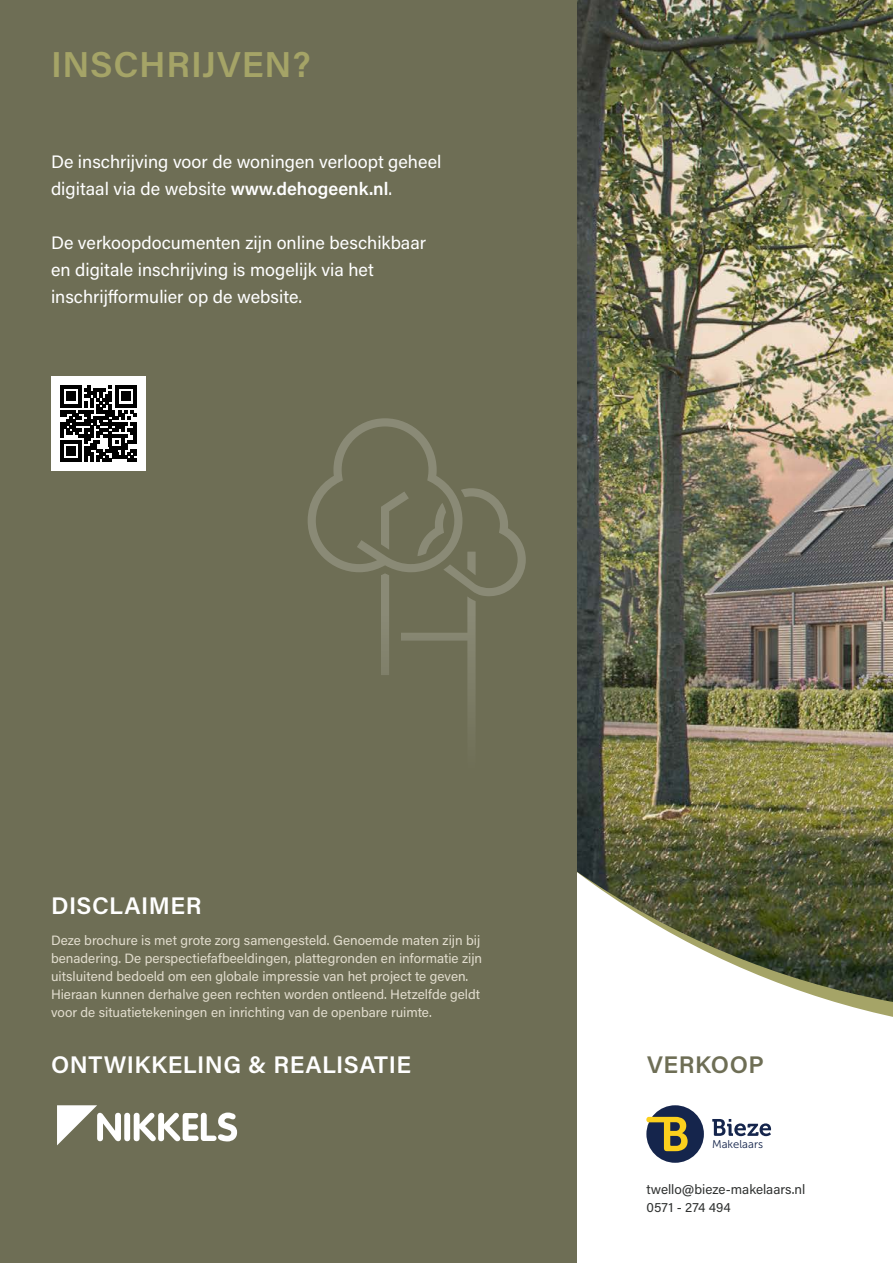
<style>
.page{position:relative;width:893px;height:1263px;background:#fff}
.page>*{position:absolute;margin:0;border:0;box-sizing:border-box;transform-origin:0 0}
.t1{font:600 36px "Acumin Pro";letter-spacing:.02em;color:#a5a467}
.t2{font:600 24px "Acumin Pro";letter-spacing:.02em;color:#fff}
.t3{font:600 24px "Acumin Pro";letter-spacing:.02em;color:#6e6e55}
.t4{font:18px/27px "Acumin Pro";color:#fff}
.t5{font:13.5px/18px "Acumin Pro";color:#e2ddce}
.t6{font:13.5px/18px "Acumin Pro";color:#303231}
.t7{font:11.25px "Museo Sans 300";color:#15254c}
.s1{font-weight:600}
</style>
<div class="page">
<img style="left:577px;top:0;width:316px;height:1002px">
<div style="left:0;top:0;width:577px;height:1263px;background:#6e6e55"></div>
<svg style="left:308px;top:418px;width:218px;height:303px"></svg>
<div style="left:646px;top:1105px;width:58px;height:58px;background:#15254c;border-radius:50%"></div>
<svg style="left:646px;top:1117px;width:42px;height:34px"></svg>
<svg style="left:712px;top:1119px;width:59px;height:17px"></svg>
<svg style="left:57px;top:1105px;width:64px;height:40px"></svg>
<div style="left:124px;top:1113px;width:6px;height:28px;background:#fff;border-radius:3px"></div>
<svg style="left:134px;top:1112px;width:103px;height:29px"></svg>
<div style="left:51px;top:376px;width:95px;height:95px;background:#fff"></div>
<svg style="left:60px;top:386px;width:76px;height:76px"></svg>
<hr style="left:60px;top:459px;width:22px;height:3px;background:#000">
<div style="left:67px;top:446px;width:9px;height:9px;background:#000"></div>
<h1 class="t1" style="left:51px;top:40px;width:261px">INSCHRIJVEN?</h1>
<h3 class="t4" style="left:51px;top:148px;width:392px">De inschrijving voor de woningen verloopt geheel digitaal via de website <span class="s1">www.dehogeenk.nl</span>.</h3>
<h3 class="t4" style="left:51px;top:229px;width:377px">De verkoopdocumenten zijn online beschikbaar en digitale inschrijving is mogelijk via het inschrijfformulier op de website.</h3>
<h2 class="t2" style="left:51px;top:889px;width:152px">DISCLAIMER</h2>
<p class="t5" style="left:51px;top:931px;width:433px">Deze brochure is met grote zorg samengesteld. Genoemde maten zijn bij benadering. De perspectiefafbeeldingen, plattegronden en informatie zijn uitsluitend bedoeld om een globale impressie van het project te geven.<br>Hieraan kunnen derhalve geen rechten worden ontleend. Hetzelfde geldt voor de situatietekeningen en inrichting van de openbare ruimte.</p>
<h2 class="t2" style="left:51px;top:1048px;width:362px">ONTWIKKELING &amp; REALISATIE</h2>
<h2 class="t3" style="left:647px;top:1048px;width:118px">VERKOOP</h2>
<p class="t7" style="left:712px;top:1138px;width:52px">Makelaars</p>
<p class="t6" style="left:646px;top:1180px;width:161px">twello@bieze-makelaars.nl<br>0571 - 274 494</p>
</div>
